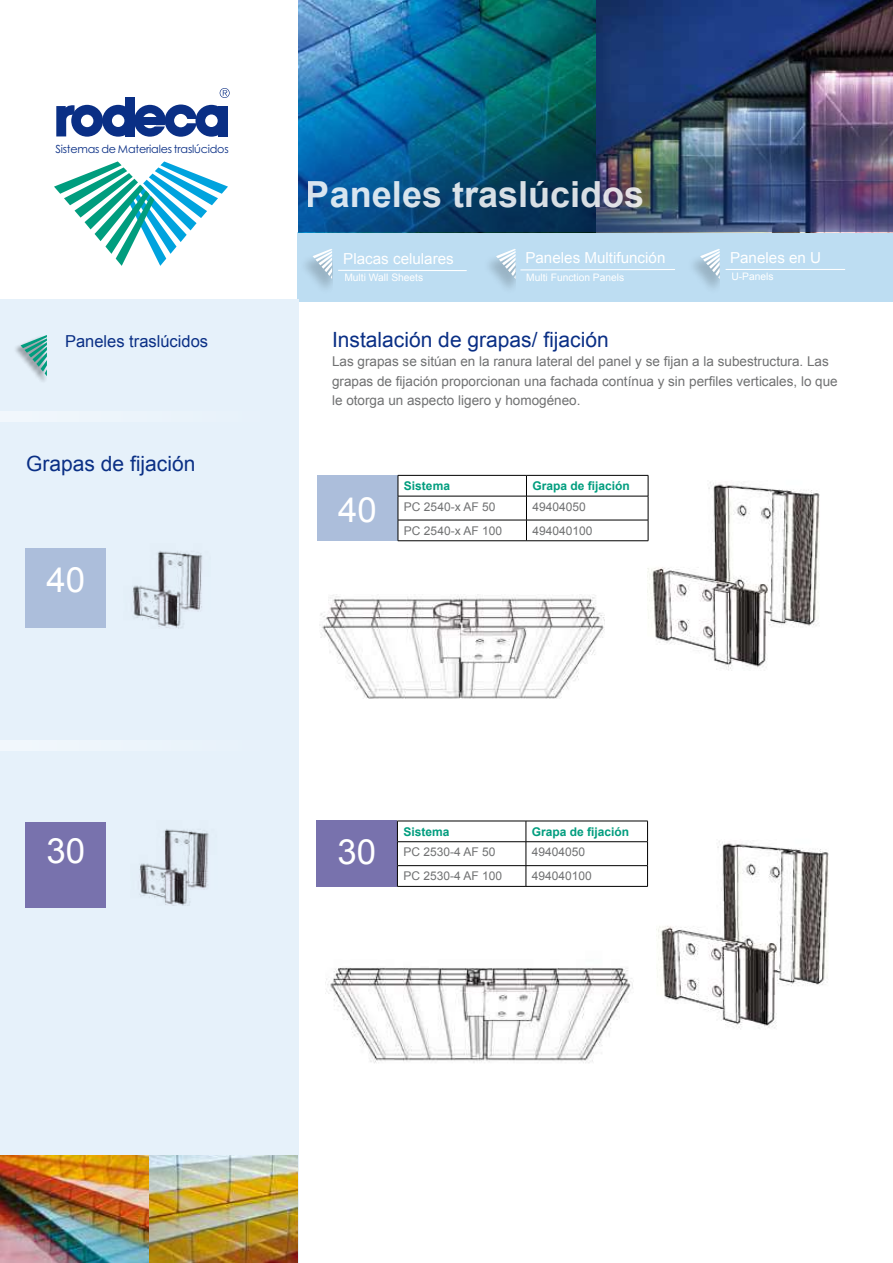
<style>
.page{position:relative;width:893px;height:1263px;background:#fff}
.page>*{position:absolute;margin:0;border:0;box-sizing:border-box;transform-origin:0 0}
.t1{font:700 36px "Arial";color:#fff}
.t2{font:34.8px "Arial";color:#fff}
.t3{font:34.65px "Arial";color:#fff}
.t4{font:21px "Arial";color:#0a2f85}
.t5{font:16.5px "Arial";color:#0a2f85}
.t6{font:15.15px "Arial";color:#fff}
.t7{font:13.5px/19.5px "Arial";color:#707172}
.t8{font:12px "Arial";color:#707172}
.t9{font:700 12px "Arial";color:#009d7e}
.t10{font:11.25px "Century Gothic";letter-spacing:-.02em;color:#0a2f85}
.t11{font:10.2px "Arial";color:#fff}
</style>
<div class="page">
<div style="left:298px;top:232px;width:595px;height:69px;background:#bdddf2"></div>
<img style="left:298px;top:0;width:595px;height:83px">
<div style="left:0;top:300px;width:298px;height:963px;background:#e6f1fa"></div>
<hr style="left:338px;top:270px;width:129px;height:1px;background:#fff">
<hr style="left:520px;top:269px;width:155px;height:1px;background:#fff">
<hr style="left:726px;top:269px;width:119px;height:1px;background:#fff">
<img style="left:0;top:1156px;width:298px;height:107px">
<img style="left:298px;top:83px;width:595px;height:149px">
<div style="left:0;top:411px;width:298px;height:11px;background:#ebf4fb"></div>
<div style="left:688px;top:250px;width:32px;height:45px;background:#000;opacity:.29"></div>
<svg style="left:700px;top:249px;width:20px;height:30px"></svg>
<div style="left:484px;top:250px;width:32px;height:45px;background:#000;opacity:.29"></div>
<svg style="left:496px;top:249px;width:20px;height:30px"></svg>
<div style="left:300px;top:250px;width:32px;height:45px;background:#000;opacity:.29"></div>
<svg style="left:313px;top:249px;width:19px;height:30px"></svg>
<div style="left:13px;top:335px;width:35px;height:49px;background:#000;opacity:.5"></div>
<svg style="left:21px;top:335px;width:26px;height:41px"></svg>
<div style="left:125px;top:97px;width:10px;height:39px;background:#0a2f85"></div>
<div style="left:219px;top:106px;width:9px;height:30px;background:#0a2f85"></div>
<svg style="left:56px;top:105px;width:171px;height:32px"></svg>
<svg style="left:54px;top:161px;width:174px;height:105px"></svg>
<svg style="left:220px;top:88px;width:10px;height:10px"></svg>
<div style="left:0;top:740px;width:298px;height:11px;background:#ebf4fb"></div>
<div style="left:317px;top:475px;width:81px;height:66px;background:#acbedb"></div>
<img style="left:139px;top:829px;width:70px;height:77px">
<div style="left:26px;top:822px;width:80px;height:85px;background:#7872ad"></div>
<img style="left:132px;top:551px;width:71px;height:77px">
<div style="left:26px;top:548px;width:80px;height:80px;background:#acbedb"></div>
<svg style="left:398px;top:475px;width:250px;height:65px"></svg>
<hr style="left:398px;top:496px;width:128px;height:1px;background:#000">
<hr style="left:526px;top:496px;width:122px;height:1px;background:#000">
<hr style="left:398px;top:520px;width:128px;height:1px;background:#000">
<hr style="left:526px;top:520px;width:122px;height:1px;background:#000">
<hr style="left:398px;top:540px;width:128px;height:1px;background:#000">
<hr style="left:526px;top:540px;width:122px;height:1px;background:#000">
<img style="left:648px;top:475px;width:172px;height:196px">
<img style="left:319px;top:594px;width:285px;height:105px">
<div style="left:316px;top:821px;width:81px;height:66px;background:#7872ad"></div>
<hr style="left:397px;top:886px;width:129px;height:1px;background:#000">
<hr style="left:526px;top:886px;width:122px;height:1px;background:#000">
<svg style="left:397px;top:821px;width:251px;height:65px"></svg>
<hr style="left:397px;top:841px;width:129px;height:1px;background:#000">
<hr style="left:526px;top:841px;width:122px;height:1px;background:#000">
<hr style="left:397px;top:865px;width:129px;height:1px;background:#000">
<hr style="left:526px;top:865px;width:122px;height:1px;background:#000">
<img style="left:657px;top:841px;width:172px;height:188px">
<img style="left:326px;top:967px;width:307px;height:96px">
<p class="t10" style="left:55px;top:142px;width:175px">Sistemas de Materiales traslúcidos</p>
<p class="t5" style="left:65px;top:330px;width:145px">Paneles traslúcidos</p>
<h3 class="t4" style="left:26px;top:450px;width:171px">Grapas de fijación</h3>
<h2 class="t2" style="left:47px;top:556px;width:40px">40</h2>
<h1 class="t1" style="left:306px;top:171px;width:340px">Paneles traslúcidos</h1>
<p class="t6" style="left:343px;top:248px;width:112px">Placas celulares</p>
<p class="t6" style="left:525px;top:247px;width:142px">Paneles Multifunción</p>
<p class="t6" style="left:730px;top:247px;width:93px">Paneles en U</p>
<p class="t11" style="left:344px;top:271px;width:80px">Multi Wall Sheets</p>
<p class="t11" style="left:526px;top:270px;width:100px">Multi Function Panels</p>
<p class="t11" style="left:731px;top:270px;width:44px">U-Panels</p>
<h3 class="t4" style="left:332px;top:325px;width:278px">Instalación de grapas/ fijación</h3>
<p class="t7" style="left:332px;top:352px;width:507px">Las grapas se sitúan en la ranura lateral del panel y se fijan a la subestructura. Las grapas de fijación proporcionan una fachada contínua y sin perfiles verticales, lo que le otorga un aspecto ligero y homogéneo.</p>
<h3 class="t3" style="left:338px;top:487px;width:40px">40</h3>
<p class="t9" style="left:404px;top:478px;width:48px">Sistema</p>
<p class="t9" style="left:532px;top:478px;width:99px">Grapa de fijación</p>
<p class="t8" style="left:404px;top:499px;width:93px">PC 2540-x AF 50</p>
<p class="t8" style="left:532px;top:499px;width:55px">49404050</p>
<p class="t8" style="left:404px;top:523px;width:100px">PC 2540-x AF 100</p>
<p class="t8" style="left:532px;top:523px;width:62px">494040100</p>
<h2 class="t2" style="left:47px;top:828px;width:40px">30</h2>
<h3 class="t3" style="left:338px;top:829px;width:40px">30</h3>
<p class="t9" style="left:403px;top:823px;width:48px">Sistema</p>
<p class="t9" style="left:532px;top:823px;width:99px">Grapa de fijación</p>
<p class="t8" style="left:403px;top:844px;width:94px">PC 2530-4 AF 50</p>
<p class="t8" style="left:532px;top:844px;width:55px">49404050</p>
<p class="t8" style="left:403px;top:868px;width:100px">PC 2530-4 AF 100</p>
<p class="t8" style="left:532px;top:868px;width:62px">494040100</p>
</div>
